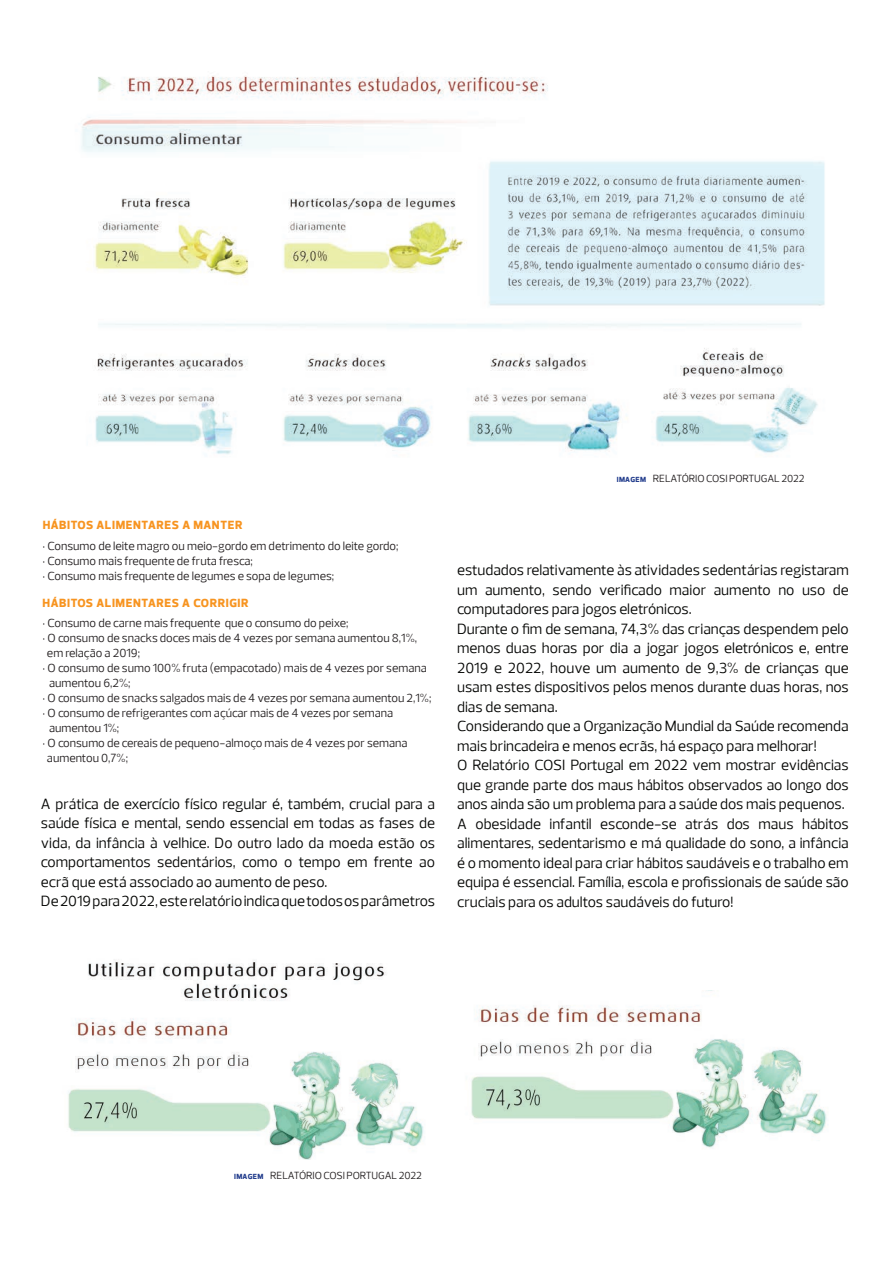
<style>
.page{position:relative;width:893px;height:1263px;background:#fff}
.page>*{position:absolute;margin:0;border:0;box-sizing:border-box;transform-origin:0 0}
.t1{font:15px/19.5px "Prelo";color:#040503}
.t2{font:12px/15px "Prelo";color:#231f20}
.t3{font:700 expanded 12px "Prelo";letter-spacing:.05em;color:#f79420}
.t4{font:10.5px "Prelo";letter-spacing:-.01em;color:#231f20}
.s1{font-weight:700;font-stretch:expanded;font-size:7.5px;color:#253f8e}
</style>
<div class="page">
<img style="left:81px;top:75px;width:744px;height:379px">
<img style="left:471px;top:1005px;width:356px;height:143px">
<img style="left:68px;top:960px;width:356px;height:199px">
<p class="t3" style="left:43px;top:518px;width:201px">HÁBITOS ALIMENTARES A MANTER</p>
<p class="t2" style="left:43px;top:539px;width:357px">• Consumo de leite magro ou meio-gordo em detrimento do leite gordo;</p>
<p class="t2" style="left:43px;top:554px;width:212px">• Consumo mais frequente de fruta fresca;</p>
<p class="t2" style="left:43px;top:569px;width:293px">• Consumo mais frequente de legumes e sopa de legumes;</p>
<p class="t3" style="left:43px;top:596px;width:207px">HÁBITOS ALIMENTARES A CORRIGIR</p>
<p class="t2" style="left:43px;top:616px;width:307px">• Consumo de carne mais frequente que o consumo do peixe;</p>
<p class="t2" style="left:47px;top:631px;width:372px;text-indent:-4px">• O consumo de snacks doces mais de 4 vezes por semana aumentou 8,1%, em relação a 2019;</p>
<p class="t2" style="left:49px;top:661px;width:379px;text-indent:-6px">• O consumo de sumo 100% fruta (empacotado) mais de 4 vezes por semana aumentou 6,2%;</p>
<p class="t2" style="left:43px;top:691px;width:390px">• O consumo de snacks salgados mais de 4 vezes por semana aumentou 2,1%;</p>
<p class="t2" style="left:49px;top:706px;width:346px;text-indent:-6px">• O consumo de refrigerantes com açúcar mais de 4 vezes por semana aumentou 1%;</p>
<p class="t2" style="left:47px;top:736px;width:362px;text-indent:-4px">• O consumo de cereais de pequeno-almoço mais de 4 vezes por semana aumentou 0,7%;</p>
<p class="t1" style="left:41px;top:794px;width:396px">A prática de exercício físico regular é, também, crucial para a saúde física e mental, sendo essencial em todas as fases de vida, da infância à velhice. Do outro lado da moeda estão os comportamentos sedentários, como o tempo em frente ao ecrã que está associado ao aumento de peso.<br>De 2019 para 2022, este relatório indica que todos os parâmetros</p>
<p class="t4" style="left:617px;top:472px;width:189px"><span class="s1">IMAGEM</span> RELATÓRIO COSI PORTUGAL 2022</p>
<p class="t1" style="left:457px;top:560px;width:393px">estudados relativamente às atividades sedentárias registaram um aumento, sendo verificado maior aumento no uso de computadores para jogos eletrónicos.<br>Durante o fim de semana, 74,3% das crianças despendem pelo menos duas horas por dia a jogar jogos eletrónicos e, entre 2019 e 2022, houve um aumento de 9,3% de crianças que usam estes dispositivos pelos menos durante duas horas, nos dias de semana.<br>Considerando que a Organização Mundial da Saúde recomenda mais brincadeira e menos ecrãs, há espaço para melhorar!<br>O Relatório COSI Portugal em 2022 vem mostrar evidências que grande parte dos maus hábitos observados ao longo dos anos ainda são um problema para a saúde dos mais pequenos.<br>A obesidade infantil esconde-se atrás dos maus hábitos alimentares, sedentarismo e má qualidade do sono, a infância é o momento ideal para criar hábitos saudáveis e o trabalho em equipa é essencial. Família, escola e profissionais de saúde são cruciais para os adultos saudáveis do futuro!</p>
<p class="t4" style="left:234px;top:1169px;width:189px"><span class="s1">IMAGEM</span> RELATÓRIO COSI PORTUGAL 2022</p>
</div>
